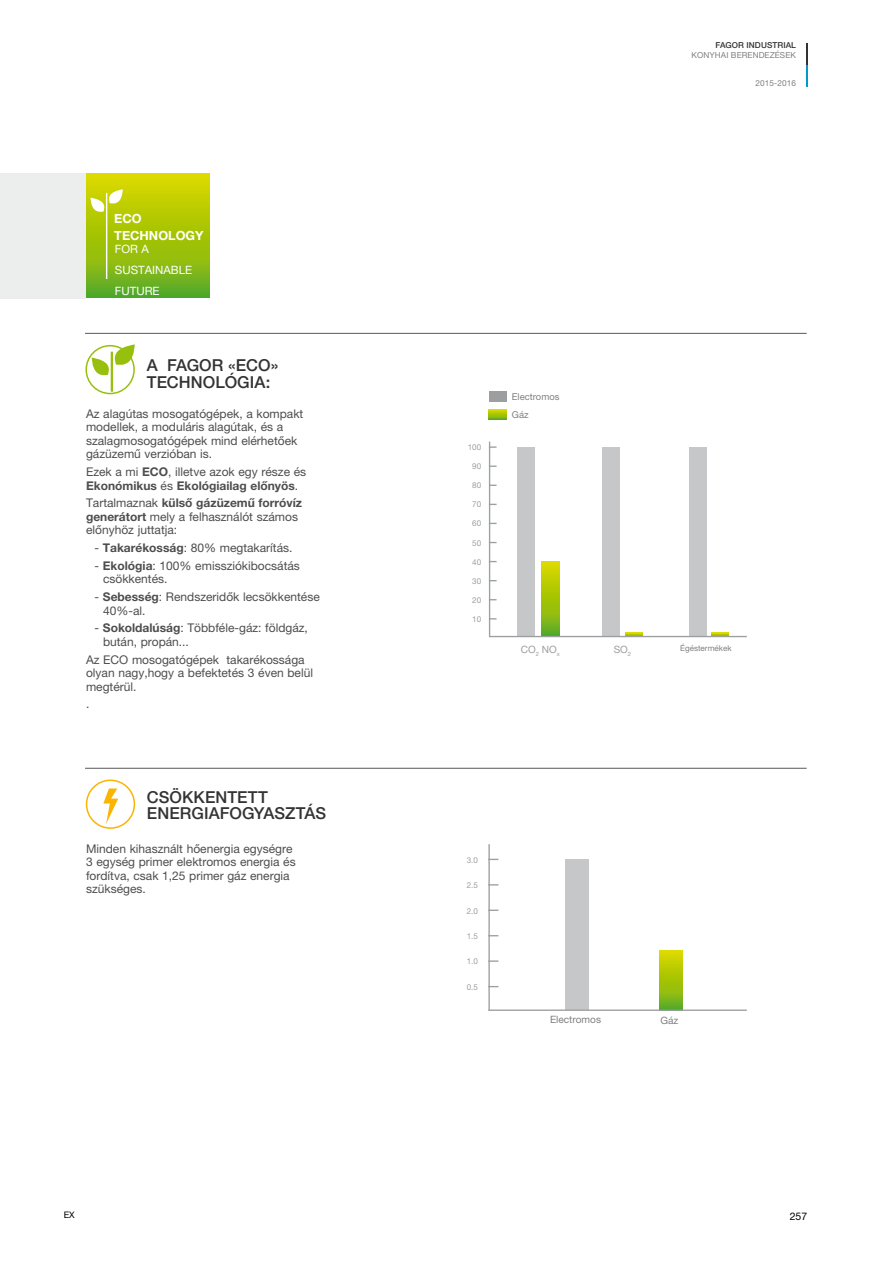
<style>
.page{position:relative;width:893px;height:1263px;background:#fff}
.page>*{position:absolute;margin:0;border:0;box-sizing:border-box;transform-origin:0 0}
.t1{font:500 16.5px/16.5px "Helvetica Neue LT Pro";letter-spacing:.005em;color:#333}
.t2{font:700 12.6px/16px "Helvetica Neue LT Pro";color:#fff}
.t3{font:12px/13.5px "Helvetica Neue LT Pro";color:#4d4d4d}
.t4{font:11.55px/21px "Helvetica Neue LT Pro";color:#fff}
.t5{font:10.5px "Helvetica Neue LT Pro";color:#000}
.t6{font:10.05px "Helvetica Neue LT Pro";color:#808080}
.t7{font:10.05px "Helvetica Neue LT Pro";color:#9c9e9f}
.t8{font:9.45px/17.9px "Helvetica Neue LT Pro";color:#808080}
.t9{font:9px "Helvetica Neue LT Pro";color:#000}
.t10{font:8.25px "Helvetica Neue LT Pro";letter-spacing:.01em;color:#808080}
.t11{font:500 8.25px "Helvetica Neue LT Pro";letter-spacing:.01em;color:#333}
.t12{font:8.1px "Helvetica Neue LT Pro";color:#9c9e9f}
.t13{font:8.1px "Helvetica Neue LT Pro";color:#808080}
.s1{font-weight:700}
</style>
<div class="page">
<svg style="left:659px;top:951px;width:23px;height:58px"></svg>
<div style="left:566px;top:859px;width:23px;height:151px;background:#c6c7c8"></div>
<hr style="left:488px;top:844px;width:2px;height:167px;background:#9c9e9f">
<hr style="left:488px;top:1009px;width:259px;height:2px;background:#9c9e9f">
<svg style="left:488px;top:909px;width:10px;height:2px"></svg>
<svg style="left:488px;top:960px;width:10px;height:2px"></svg>
<svg style="left:625px;top:632px;width:18px;height:4px"></svg>
<svg style="left:542px;top:562px;width:17px;height:74px"></svg>
<div style="left:517px;top:447px;width:18px;height:189px;background:#c6c7c8"></div>
<div style="left:602px;top:447px;width:17px;height:189px;background:#c6c7c8"></div>
<div style="left:690px;top:447px;width:17px;height:189px;background:#c6c7c8"></div>
<div style="left:489px;top:392px;width:17px;height:10px;background:#9c9e9f"></div>
<svg style="left:489px;top:409px;width:17px;height:10px"></svg>
<hr style="left:489px;top:441px;width:1px;height:195px;background:#9c9e9f">
<svg style="left:490px;top:446px;width:7px;height:2px"></svg>
<svg style="left:490px;top:465px;width:7px;height:2px"></svg>
<svg style="left:712px;top:632px;width:17px;height:4px"></svg>
<hr style="left:489px;top:636px;width:258px;height:1px;background:#9c9e9f">
<svg style="left:86px;top:174px;width:123px;height:124px;background:#9ec20c"></svg>
<hr style="left:106px;top:193px;width:1px;height:86px;background:#fff">
<svg style="left:91px;top:189px;width:32px;height:24px"></svg>
<div style="left:0;top:173px;width:85px;height:125px;background:#eceded"></div>
<div style="left:85px;top:345px;width:50px;height:49px;border:2px solid #97bf0d;border-radius:50%"></div>
<hr style="left:111px;top:352px;width:2px;height:40px;background:#97bf0d">
<svg style="left:92px;top:344px;width:43px;height:33px"></svg>
<div style="left:86px;top:779px;width:49px;height:50px;border:2px solid #f9b500;border-radius:50%"></div>
<svg style="left:103px;top:788px;width:15px;height:36px"></svg>
<hr style="left:85px;top:333px;width:722px;height:1px;background:#58585a">
<hr style="left:85px;top:768px;width:722px;height:1px;background:#58585a">
<svg style="left:807px;top:43px;width:1px;height:44px"></svg>
<p class="t2" style="left:114px;top:211px;width:91px">ECO<br>TECHNOLOGY</p>
<p class="t4" style="left:115px;top:238px;width:79px">FOR A<br>SUSTAINABLE<br>FUTURE</p>
<h1 class="t1" style="left:147px;top:357px;width:133px">A FAGOR «ECO»<br>TECHNOLÓGIA:</h1>
<p class="t3" style="left:86px;top:407px;width:219px">Az alagútas mosogatógépek, a kompakt modellek, a moduláris alagútak, és a szalagmosogatógépek mind elérhetőek gázüzemű verzióban is.</p>
<p class="t3" style="left:86px;top:465px;width:222px">Ezek a mi <span class="s1">ECO</span>, illetve azok egy része és<br><span class="s1">Ekonómikus</span> és <span class="s1">Ekológiailag előnyös</span>.</p>
<p class="t3" style="left:86px;top:496px;width:218px">Tartalmaznak <span class="s1">külső gázüzemű forróvíz generátort</span> mely a felhasználót számos előnyhöz juttatja:</p>
<p class="t3" style="left:95px;top:541px;width:199px">- <span class="s1">Takarékosság</span>: 80% megtakarítás.</p>
<p class="t3" style="left:103px;top:559px;width:198px;text-indent:-9px">- <span class="s1">Ekológia</span>: 100% emissziókibocsátás csökkentés.</p>
<p class="t3" style="left:103px;top:590px;width:218px;text-indent:-9px">- <span class="s1">Sebesség</span>: Rendszeridők lecsökkentése<br>40%-al.</p>
<p class="t3" style="left:103px;top:621px;width:206px;text-indent:-9px">- <span class="s1">Sokoldalúság</span>: Többféle-gáz: földgáz, bután, propán...</p>
<p class="t3" style="left:86px;top:652px;width:228px">Az ECO mosogatógépek takarékossága olyan nagy,hogy a befektetés 3 éven belül megtérül.</p>
<p class="t3" style="left:86px;top:697px;width:5px">.</p>
<h1 class="t1" style="left:147px;top:788px;width:181px">CSÖKKENTETT<br>ENERGIAFOGYASZTÁS</h1>
<p class="t3" style="left:86px;top:841px;width:211px">Minden kihasznált hőenergia egységre<br>3 egység primer elektromos energia és fordítva, csak 1,25 primer gáz energia szükséges.</p>
<p class="t9" style="left:64px;top:1210px;width:12px">EX</p>
<p class="t11" style="left:715px;top:41px;width:82px">FAGOR INDUSTRIAL</p>
<p class="t10" style="left:691px;top:50px;width:106px">KONYHAI BERENDEZÉSEK</p>
<p class="t10" style="left:755px;top:78px;width:42px">2015-2016</p>
<p class="t12" style="left:468px;top:442px;width:15px">100</p>
<p class="t12" style="left:472px;top:462px;width:10px">90</p>
<p class="t12" style="left:472px;top:481px;width:10px">80</p>
<p class="t12" style="left:472px;top:500px;width:10px">70</p>
<p class="t12" style="left:472px;top:519px;width:10px">60</p>
<p class="t12" style="left:472px;top:538px;width:10px">50</p>
<p class="t12" style="left:472px;top:557px;width:10px">40</p>
<p class="t12" style="left:472px;top:576px;width:10px">30</p>
<p class="t12" style="left:472px;top:595px;width:10px">20</p>
<p class="t12" style="left:472px;top:614px;width:10px">10</p>
<p class="t8" style="left:512px;top:388px;width:49px">Electromos<br>Gáz</p>
<p class="t7" style="left:521px;top:643px;width:41px">CO<sub>2</sub> NO<sub>x</sub></p>
<p class="t7" style="left:614px;top:643px;width:19px">SO<sub>2</sub></p>
<p class="t13" style="left:680px;top:643px;width:53px">Égéstermékek</p>
<p class="t12" style="left:467px;top:855px;width:13px">3.0</p>
<p class="t12" style="left:467px;top:880px;width:13px">2.5</p>
<p class="t12" style="left:467px;top:906px;width:13px">2.0</p>
<p class="t12" style="left:467px;top:931px;width:13px">1.5</p>
<p class="t12" style="left:467px;top:957px;width:13px">1.0</p>
<p class="t12" style="left:467px;top:982px;width:13px">0.5</p>
<p class="t6" style="left:550px;top:1014px;width:53px">Electromos</p>
<p class="t6" style="left:660px;top:1014px;width:19px">Gáz</p>
<p class="t5" style="left:790px;top:1210px;width:19px">257</p>
</div>
